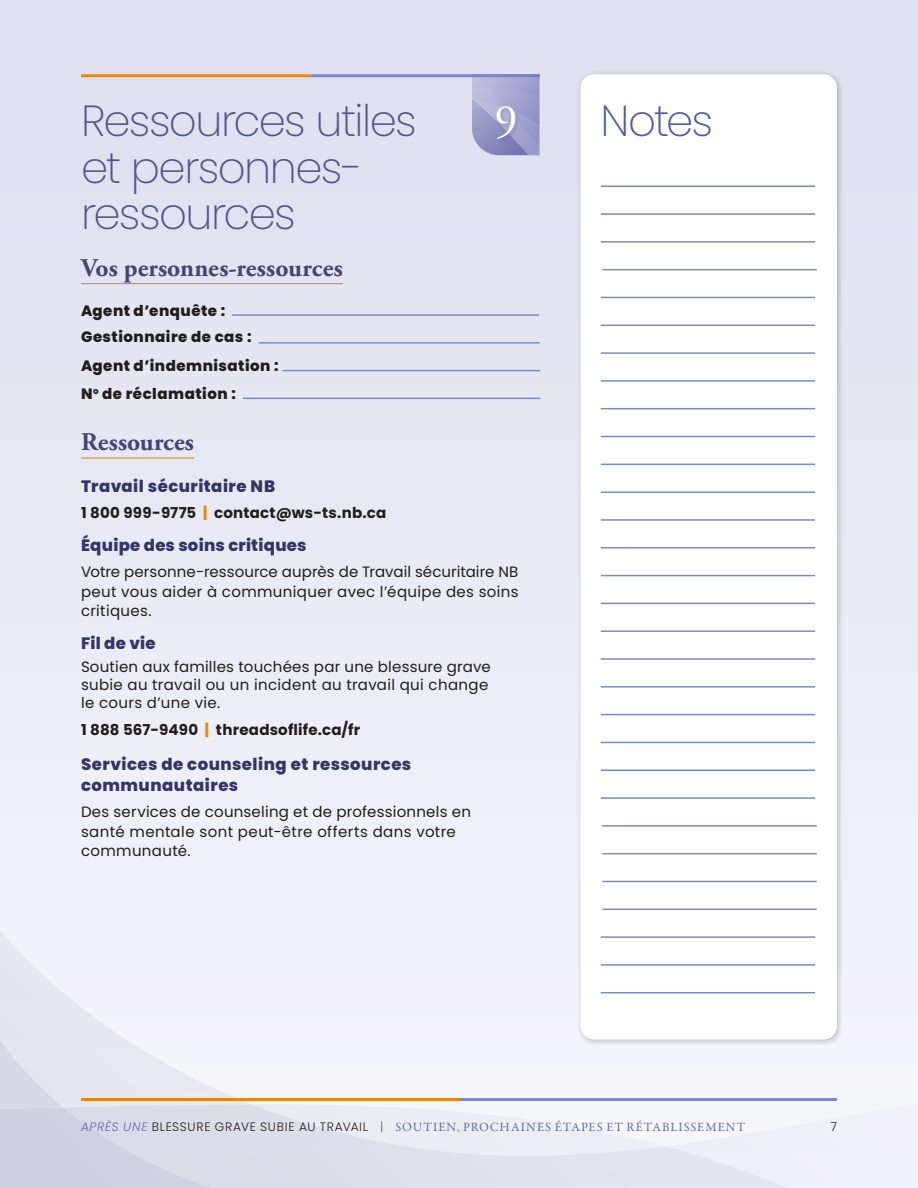
<style>
.page{position:relative;width:918px;height:1188px;background:#e9e9f4}
.page>*{position:absolute;margin:0;border:0;box-sizing:border-box;transform-origin:0 0}
.t1{font:46.5px "Adobe Garamond Pro";color:#fff}
.t2{font:200 43.5px/46.5px "Poppins";letter-spacing:-.04em;color:#545689}
.t3{font:200 43.5px "Poppins";letter-spacing:-.045em;color:#515a9e}
.t4{font:700 25.5px "Adobe Garamond Pro";color:#434674}
.t5{font:800 16.5px/21px "Poppins";letter-spacing:.025em;color:#313665}
.t6{font:15px/19.5px "Poppins";letter-spacing:.02em;color:#221d1a}
.t7{font:800 15px/26.2px "Poppins";letter-spacing:.035em;color:#221d1a}
.t8{font:700 15px "Poppins";letter-spacing:.015em;color:#221d1a}
.t9{font:12.6px "Garamond Premr Pro";letter-spacing:.075em;color:#676b9c}
.t10{font:300 12.3px "Poppins";color:#221d1a}
.s1{font-weight:800;color:#e48a1b}
.s2{font-family:"Poppins";font-weight:300;font-style:italic;font-size:12.3px}
.s3{font-family:"Poppins";font-weight:300;font-size:12.3px;color:#221d1a}
.s4{font-family:"Poppins";font-weight:200;font-size:12.3px;color:#221d1a}
</style>
<div class="page">
<div style="left:212px;top:971px;width:40px;height:133px;background:#f4f4fa"></div>
<div style="left:252px;top:1071px;width:666px;height:56px;background:#f5f5fa"></div>
<svg style="left:212px;top:1104px;width:576px;height:84px"></svg>
<svg style="left:0;top:971px;width:212px;height:217px"></svg>
<hr style="left:310px;top:74px;width:230px;height:3px;background:#8189c4">
<hr style="left:81px;top:74px;width:229px;height:3px;background:#e48a1b">
<div style="left:576px;top:70px;width:268px;height:977px;background:#000;opacity:.22"></div>
<div style="left:580px;top:74px;width:257px;height:966px;background:#fff;border-radius:14px"></div>
<svg style="left:472px;top:74px;width:67px;height:81px;background:#9fa1cd"></svg>
<div style="left:494px;top:105px;width:27px;height:39px;background:#313665;opacity:.25"></div>
<hr style="left:81px;top:283px;width:262px;height:1px;background:#e48a1b">
<hr style="left:232px;top:314px;width:307px;height:2px;background:#8189c4">
<hr style="left:258px;top:342px;width:282px;height:2px;background:#8189c4">
<hr style="left:282px;top:370px;width:258px;height:1px;background:#8189c4">
<hr style="left:243px;top:398px;width:297px;height:1px;background:#8189c4">
<hr style="left:81px;top:457px;width:113px;height:2px;background:#e48a1b">
<hr style="left:601px;top:297px;width:214px;height:1px;background:#8189c4">
<hr style="left:601px;top:325px;width:214px;height:1px;background:#8189c4">
<hr style="left:601px;top:352px;width:214px;height:2px;background:#8189c4">
<hr style="left:601px;top:380px;width:214px;height:2px;background:#8189c4">
<hr style="left:601px;top:185px;width:214px;height:2px;background:#8189c4">
<hr style="left:601px;top:213px;width:214px;height:2px;background:#8189c4">
<hr style="left:601px;top:241px;width:214px;height:2px;background:#8189c4">
<hr style="left:602px;top:269px;width:215px;height:1px;background:#8189c4">
<hr style="left:601px;top:408px;width:214px;height:1px;background:#8189c4">
<hr style="left:601px;top:436px;width:214px;height:1px;background:#8189c4">
<hr style="left:601px;top:464px;width:214px;height:1px;background:#8189c4">
<hr style="left:601px;top:491px;width:214px;height:2px;background:#8189c4">
<hr style="left:601px;top:519px;width:214px;height:2px;background:#8189c4">
<hr style="left:601px;top:547px;width:214px;height:2px;background:#8189c4">
<hr style="left:601px;top:575px;width:214px;height:1px;background:#8189c4">
<hr style="left:601px;top:603px;width:214px;height:1px;background:#8189c4">
<hr style="left:601px;top:630px;width:214px;height:2px;background:#8189c4">
<hr style="left:601px;top:658px;width:214px;height:2px;background:#8189c4">
<hr style="left:601px;top:686px;width:214px;height:2px;background:#8189c4">
<hr style="left:601px;top:714px;width:214px;height:1px;background:#8189c4">
<hr style="left:601px;top:742px;width:214px;height:1px;background:#8189c4">
<hr style="left:601px;top:770px;width:214px;height:1px;background:#8189c4">
<hr style="left:601px;top:797px;width:214px;height:2px;background:#8189c4">
<hr style="left:602px;top:825px;width:215px;height:2px;background:#8189c4">
<hr style="left:602px;top:853px;width:215px;height:1px;background:#8189c4">
<hr style="left:602px;top:881px;width:215px;height:1px;background:#8189c4">
<hr style="left:602px;top:909px;width:215px;height:1px;background:#8189c4">
<hr style="left:601px;top:936px;width:214px;height:2px;background:#8189c4">
<hr style="left:601px;top:964px;width:214px;height:2px;background:#8189c4">
<hr style="left:601px;top:992px;width:214px;height:1px;background:#8189c4">
<hr style="left:459px;top:1098px;width:378px;height:3px;background:#8189c4">
<hr style="left:81px;top:1098px;width:378px;height:3px;background:#e48a1b">
<h2 class="t2" style="left:81px;top:98px;width:337px">Ressources utiles et personnes&shy;ressources</h2>
<h2 class="t3" style="left:600px;top:96px;width:114px">Notes</h2>
<h1 class="t1" style="left:495px;top:93px;width:25px">9</h1>
<h3 class="t4" style="left:81px;top:253px;width:263px">Vos personnes-ressources</h3>
<p class="t7" style="left:81px;top:298px;width:172px">Agent d’enquête :<br>Gestionnaire de cas :</p>
<p class="t7" style="left:81px;top:352px;width:199px;line-height:27.8px">Agent d’indemnisation :<br>N<sup>o</sup> de réclamation :</p>
<h3 class="t4" style="left:81px;top:428px;width:115px">Ressources</h3>
<p class="t5" style="left:81px;top:476px;width:196px">Travail sécuritaire NB</p>
<p class="t8" style="left:81px;top:504px;width:307px">1 800 999-9775 <span class="s1">|</span> contact@ws-ts.nb.ca</p>
<p class="t5" style="left:81px;top:535px;width:227px">Équipe des soins critiques</p>
<p class="t6" style="left:81px;top:562px;width:439px;text-align:justify">Votre personne-ressource auprès de Travail sécuritaire NB peut vous aider à communiquer avec l’équipe des soins critiques.</p>
<p class="t5" style="left:81px;top:633px;width:76px">Fil de vie</p>
<p class="t6" style="left:81px;top:658px;width:411px;line-height:18px">Soutien aux familles touchées par une blessure grave subie au travail ou un incident au travail qui change le cours d’une vie.</p>
<p class="t8" style="left:81px;top:722px;width:281px">1 888 567-9490 <span class="s1">|</span> threadsoflife.ca/fr</p>
<p class="t5" style="left:81px;top:754px;width:332px">Services de counseling et ressources communautaires</p>
<p class="t6" style="left:81px;top:802px;width:391px">Des services de counseling et de professionnels en santé mentale sont peut-être offerts dans votre communauté.</p>
<p class="t9" style="left:81px;top:1119px;width:666px"><span class="s2">APRÈS UNE</span> <span class="s3">BLESSURE GRAVE SUBIE AU TRAVAIL</span> <span class="s4">|</span> SOUTIEN, PROCHAINES ÉTAPES ET RÉTABLISSEMENT</p>
<p class="t10" style="left:830px;top:1119px;width:8px">7</p>
</div>
